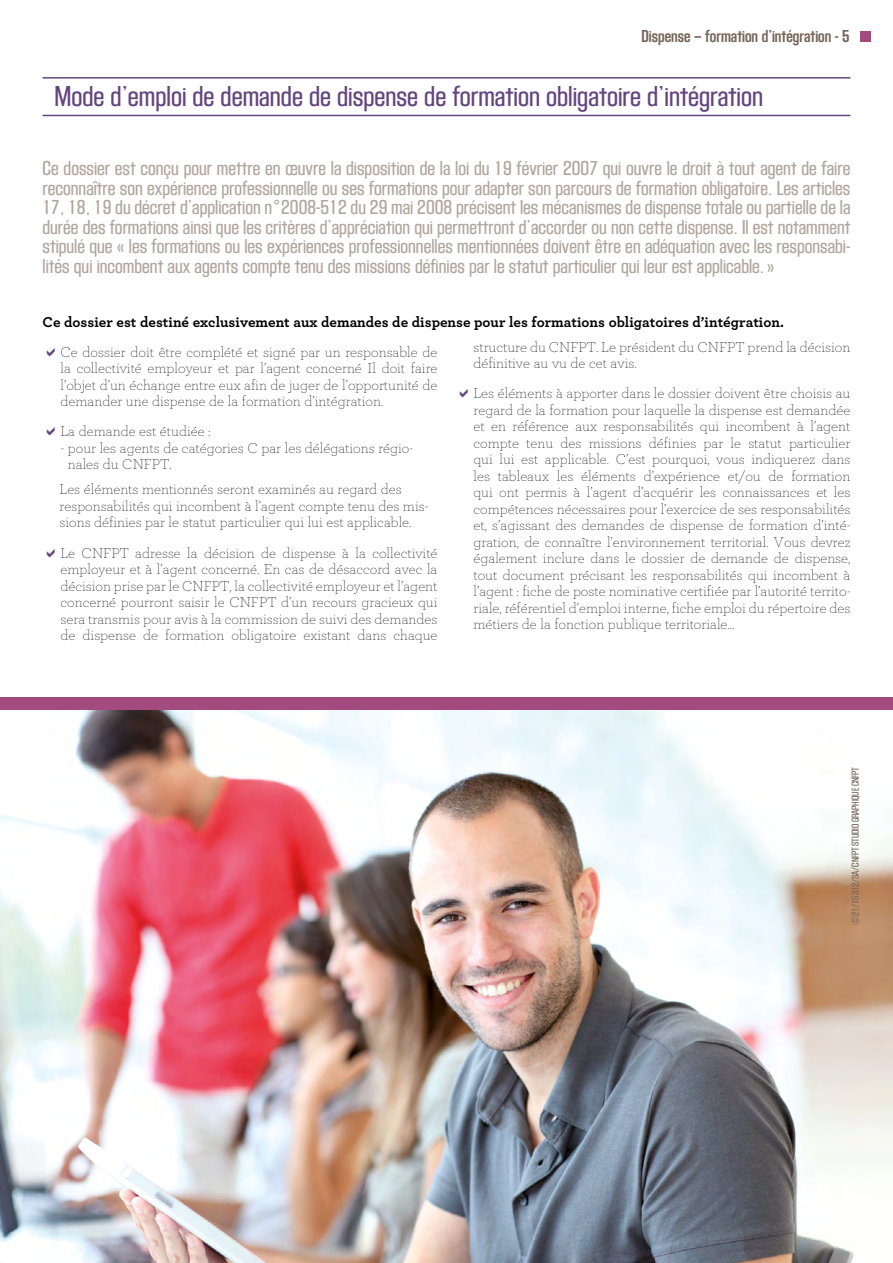
<style>
.page{position:relative;width:893px;height:1263px;background:#fff}
.page>*{position:absolute;margin:0;border:0;box-sizing:border-box;transform-origin:0 0}
.t1{font:30px "Block Gothic Med Cond";color:#64467f}
.t2{font:21px/19.5px "Block Gothic Med Cond";color:#b0a69d;text-align:justify}
.t3{font:18px "Block Gothic Bold Cond";color:#77675a}
.t4{font:200 15px/16.5px "Archer";color:#000;text-align:justify}
.t5{font:700 15px "Archer";color:#000}
.t6{font:10.5px "Block Gothic Med Cond";letter-spacing:-.02em;color:#77675a}
</style>
<div class="page">
<div style="left:0;top:697px;width:893px;height:566px;background:#a34b7f"></div>
<img style="left:0;top:710px;width:893px;height:553px">
<hr style="left:43px;top:77px;width:807px;height:2px;background:#64467f">
<hr style="left:43px;top:115px;width:807px;height:1px;background:#64467f">
<div style="left:860px;top:31px;width:11px;height:10px;background:#a34b7f"></div>
<p class="t3" style="left:642px;top:26px;width:210px">Dispense – formation d’intégration - 5</p>
<h1 class="t1" style="left:55px;top:81px;width:710px">Mode d’emploi de demande de dispense de formation obligatoire d’intégration</h1>
<p class="t2" style="left:43px;top:159px;width:809px">Ce dossier est conçu pour mettre en œuvre la disposition de la loi du 19 février 2007 qui ouvre le droit à tout agent de faire reconnaître son expérience professionnelle ou ses formations pour adapter son parcours de formation obligatoire. Les articles 17, 18, 19 du décret d’application n°2008-512 du 29 mai 2008 précisent les mécanismes de dispense totale ou partielle de la durée des formations ainsi que les critères d’appréciation qui permettront d’accorder ou non cette dispense. Il est notamment stipulé que « les formations ou les expériences professionnelles mentionnées doivent être en adéquation avec les responsabi&shy;lités qui incombent aux agents compte tenu des missions définies par le statut particulier qui leur est applicable.»</p>
<p class="t5" style="left:43px;top:312px;width:743px">Ce dossier est destiné exclusivement aux demandes de dispense pour les formations obligatoires d’intégration.</p>
<p class="t4" style="left:61px;top:343px;width:378px">Ce dossier doit être complété et signé par un responsable de la collectivité employeur et par l’agent concerné Il doit faire l’objet d’un échange entre eux afin de juger de l’opportunité de demander une dispense de la formation d’intégration.</p>
<p class="t4" style="left:61px;top:423px;width:152px">La demande est étudiée :</p>
<p class="t4" style="left:68px;top:439px;width:347px;text-indent:-7px">- pour les agents de catégories C par les délégations régio&shy;nales du CNFPT.</p>
<p class="t4" style="left:60px;top:481px;width:370px;text-align:left">Les éléments mentionnés seront examinés au regard des responsabilités qui incombent à l’agent compte tenu des mis&shy;sions définies par le statut particulier qui lui est applicable.</p>
<p class="t4" style="left:61px;top:544px;width:378px">Le CNFPT adresse la décision de dispense à la collectivité employeur et à l’agent concerné. En cas de désaccord avec la décision prise par le CNFPT, la collectivité employeur et l’agent concerné pourront saisir le CNFPT d’un recours gracieux qui sera transmis pour avis à la commission de suivi des demandes de dispense de formation obligatoire existant dans chaque</p>
<p class="t4" style="left:473px;top:338px;width:378px">structure du CNFPT. Le président du CNFPT prend la décision définitive au vu de cet avis.</p>
<p class="t4" style="left:473px;top:385px;width:378px">Les éléments à apporter dans le dossier doivent être choisis au regard de la formation pour laquelle la dispense est demandée et en référence aux responsabilités qui incombent à l’agent compte tenu des missions définies par le statut particulier qui lui est applicable. C’est pourquoi, vous indiquerez dans les tableaux les éléments d’expérience et/ou de formation qui ont permis à l’agent d’acquérir les connaissances et les compétences nécessaires pour l’exercice de ses responsabilités et, s’agissant des demandes de dispense de formation d’inté&shy;gration, de connaître l’environnement territorial. Vous devrez également inclure dans le dossier de demande de dispense, tout document précisant les responsabilités qui incombent à l’agent : fiche de poste nominative certifiée par l’autorité territo&shy;riale, référentiel d’emploi interne, fiche emploi du répertoire des métiers de la fonction publique territoriale…</p>
<p class="t6" style="left:850px;top:924px;width:159px;rotate:-90deg">©21/15312/SA/CNFPT STUDIO GRAPHIQUE CNFPT</p>
</div>
